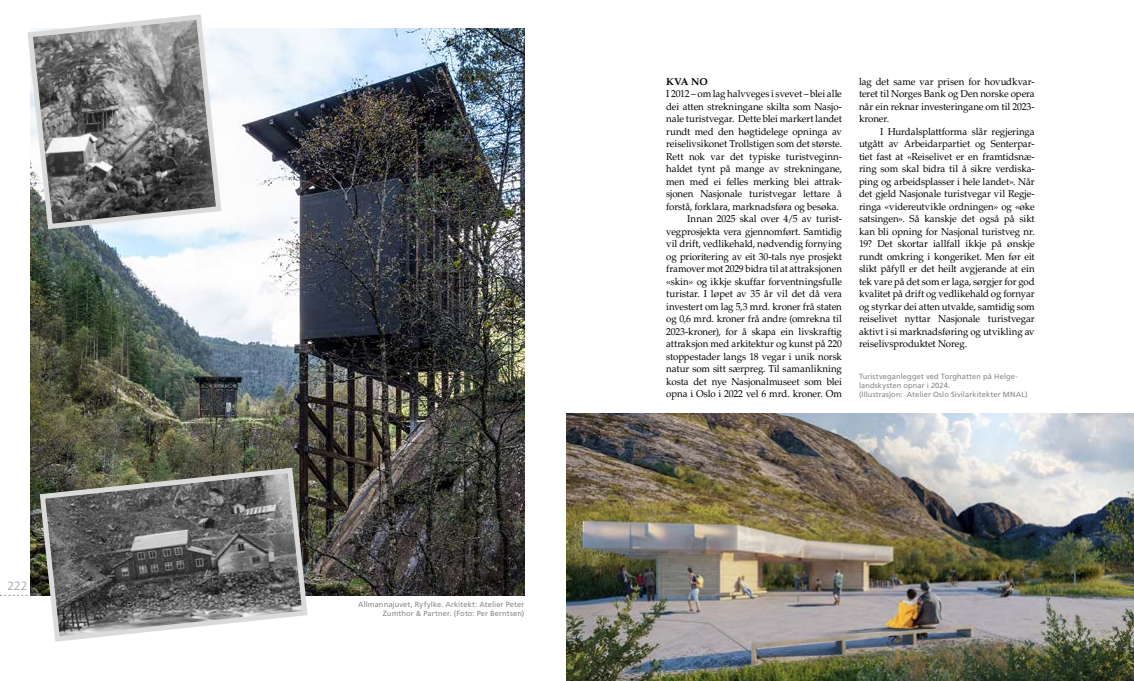
<style>
.page{position:relative;width:1134px;height:681px;background:#fff}
.page>*{position:absolute;margin:0;border:0;box-sizing:border-box;transform-origin:0 0}
.t1{font:300 12px "Frutiger LT Std";color:#9d9d9c}
.t2{font:10px/12.5px "Palatino LT Std";letter-spacing:-.01em;color:#000;text-align:justify}
.t3{font:700 10px "Palatino LT Std";color:#000}
.t4{font:7.5px/9px "Frutiger LT Std";letter-spacing:.015em;color:#878787}
</style>
<div class="page">
<img style="left:567px;top:413px;width:567px;height:267px">
<img style="left:30px;top:28px;width:494px;height:567px">
<svg style="left:37px;top:464px;width:273px;height:178px;background:#787876"></svg>
<svg style="left:27px;top:14px;width:197px;height:218px"></svg>
<p class="t1" style="left:8px;top:579px;width:22px">222</p>
<p class="t4" style="left:358px;top:599px;width:168px;text-align:right">Allmannajuvet, Ryfylke. Arkitekt: Atelier Peter<br>Zumthor &amp; Partner. (Foto: Per Berntsen)</p>
<p class="t3" style="left:666px;top:75px;width:43px">KVA NO</p>
<p class="t2" style="left:666px;top:88px;width:177px">I 2012 – om lag halvveges i svevet – blei alle</p>
<p class="t2" style="left:666px;top:100px;width:177px">dei atten strekningane skilta som Nasjo-</p>
<p class="t2" style="left:666px;top:113px;width:177px">nale turistvegar. Dette blei markert landet</p>
<p class="t2" style="left:666px;top:125px;width:177px">rundt med den høgtidelege opninga av</p>
<p class="t2" style="left:666px;top:138px;width:177px">reiselivsikonet Trollstigen som det største.</p>
<p class="t2" style="left:666px;top:150px;width:177px">Rett nok var det typiske turistveginn-</p>
<p class="t2" style="left:666px;top:163px;width:177px">haldet tynt på mange av strekningane,</p>
<p class="t2" style="left:666px;top:175px;width:177px">men med ei felles merking blei attrak-</p>
<p class="t2" style="left:666px;top:188px;width:177px">sjonen Nasjonale turistvegar lettare å</p>
<p class="t2" style="left:666px;top:200px;width:174px">forstå, forklara, marknadsføra og besøka.</p>
<p class="t2" style="left:687px;top:213px;width:156px">Innan 2025 skal over 4/5 av turist-</p>
<p class="t2" style="left:666px;top:225px;width:177px">vegprosjekta vera gjennomført. Samtidig</p>
<p class="t2" style="left:666px;top:238px;width:177px">vil drift, vedlikehald, nødvendig fornying</p>
<p class="t2" style="left:666px;top:250px;width:177px">og prioritering av eit 30-tals nye prosjekt</p>
<p class="t2" style="left:666px;top:263px;width:177px">framover mot 2029 bidra til at attraksjonen</p>
<p class="t2" style="left:666px;top:275px;width:177px">«skin» og ikkje skuffar forventningsfulle</p>
<p class="t2" style="left:666px;top:288px;width:177px">turistar. I løpet av 35 år vil det då vera</p>
<p class="t2" style="left:666px;top:300px;width:177px">investert om lag 5,3 mrd. kroner frå staten</p>
<p class="t2" style="left:666px;top:313px;width:177px">og 0,6 mrd. kroner frå andre (omrekna til</p>
<p class="t2" style="left:666px;top:325px;width:177px">2023-kroner), for å skapa ein livskraftig</p>
<p class="t2" style="left:666px;top:338px;width:177px">attraksjon med arkitektur og kunst på 220</p>
<p class="t2" style="left:666px;top:350px;width:177px">stoppestader langs 18 vegar i unik norsk</p>
<p class="t2" style="left:666px;top:363px;width:177px">natur som sitt særpreg. Til samanlikning</p>
<p class="t2" style="left:666px;top:375px;width:177px">kosta det nye Nasjonalmuseet som blei</p>
<p class="t2" style="left:666px;top:388px;width:177px">opna i Oslo i 2022 vel 6 mrd. kroner. Om</p>
<p class="t2" style="left:859px;top:75px;width:177px">lag det same var prisen for hovudkvar&shy;teret til Norges Bank og Den norske opera når ein reknar investeringane om til 2023- kroner.</p>
<p class="t2" style="left:859px;top:125px;width:177px;text-indent:21px">I Hurdalsplattforma slår regjeringa utgått av Arbeidarpartiet og Senterpar&shy;tiet fast at «Reiselivet er en framtidsnæ&shy;ring som skal bidra til å sikre verdiska&shy;ping og arbeidsplasser i hele landet». Når det gjeld Nasjonale turistvegar vil Regje&shy;ringa «videreutvikle ordningen» og «øke satsingen». Så kanskje det også på sikt kan bli opning for Nasjonal turistveg nr.<br>19? Det skortar iallfall ikkje på ønskje rundt omkring i kongeriket. Men før eit slikt påfyll er det heilt avgjerande at ein tek vare på det som er laga, sørgjer for god kvalitet på drift og vedlikehald og fornyar og styrkar dei atten utvalde, samtidig som reiselivet nyttar Nasjonale turistvegar aktivt i si marknadsføring og utvikling av reiselivsproduktet Noreg.</p>
<p class="t4" style="left:859px;top:372px;width:170px">Turistveganlegget ved Torghatten på Helge&shy;landskysten opnar i 2024.<br>(Illustrasjon: Atelier Oslo Sivilarkitekter MNAL)</p>
</div>
